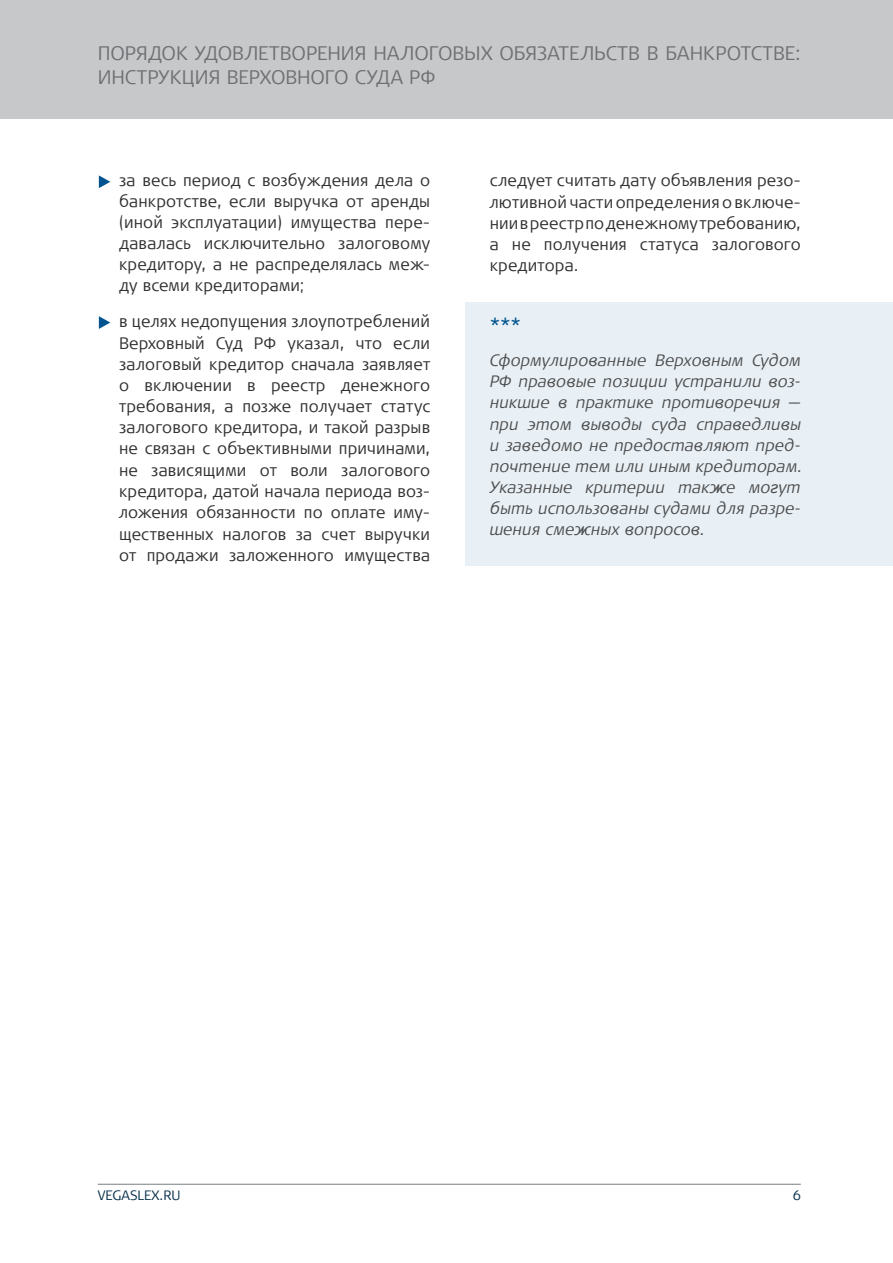
<style>
.page{position:relative;width:893px;height:1263px;background:#fff}
.page>*{position:absolute;margin:0;border:0;box-sizing:border-box;transform-origin:0 0}
.t1{font:300 19.5px/23.4px "Signa Offc Pro";color:#6f7073}
.t2{font:300 16.5px/21.1px "Signa Offc Pro";letter-spacing:.01em;color:#312f30;text-align:justify}
.t3{font:italic 300 16.5px/21.1px "Signa";color:#4b4c4d;text-align:justify}
.t4{font:700 16.5px "Signa Offc Pro";color:#01548f}
.t5{font:300 13.5px "Signa Offc Pro";color:#032d49}
</style>
<div class="page">
<div style="left:0;top:0;width:893px;height:119px;background:#c7c8ca"></div>
<hr style="left:98px;top:1184px;width:703px;height:1px;background:#797d7f">
<div style="left:466px;top:302px;width:427px;height:264px;background:#e9f0f5"></div>
<svg style="left:99px;top:175px;width:11px;height:13px"></svg>
<svg style="left:99px;top:316px;width:11px;height:13px"></svg>
<p class="t1" style="left:98px;top:41px;width:704px">ПОРЯДОК УДОВЛЕТВОРЕНИЯ НАЛОГОВЫХ ОБЯЗАТЕЛЬСТВ В БАНКРОТСТВЕ:<br>ИНСТРУКЦИЯ ВЕРХОВНОГО СУДА РФ</p>
<p class="t2" style="left:119px;top:169px;width:313px">за весь период с возбуждения дела о банкротстве, если выручка от аренды (иной эксплуатации) имущества пере&shy;давалась исключительно залоговому кредитору, а не распределялась меж&shy;ду всеми кредиторами;</p>
<p class="t2" style="left:119px;top:310px;width:313px">в целях недопущения злоупотреблений Верховный Суд РФ указал, что если залоговый кредитор сначала заявляет о включении в реестр денежного требования, а позже получает статус залогового кредитора, и такой разрыв не связан с объективными причинами, не зависящими от воли залогового кредитора, датой начала периода воз&shy;ложения обязанности по оплате иму&shy;щественных налогов за счет выручки от продажи заложенного имущества</p>
<p class="t2" style="left:490px;top:169px;width:313px">следует считать дату объявления резо&shy;лютивной части определения о включе&shy;нии в реестр по денежному требованию, а не получения статуса залогового кредитора.</p>
<p class="t4" style="left:490px;top:313px;width:33px">***</p>
<p class="t3" style="left:490px;top:349px;width:313px">Сформулированные Верховным Судом РФ правовые позиции устранили воз&shy;никшие в практике противоречия — при этом выводы суда справедливы и заведомо не предоставляют пред&shy;почтение тем или иным кредиторам.<br>Указанные критерии также могут быть использованы судами для разре&shy;шения смежных вопросов.</p>
<p class="t5" style="left:98px;top:1186px;width:84px">VEGASLEX.RU</p>
<p class="t5" style="left:793px;top:1185px;width:10px">6</p>
</div>
